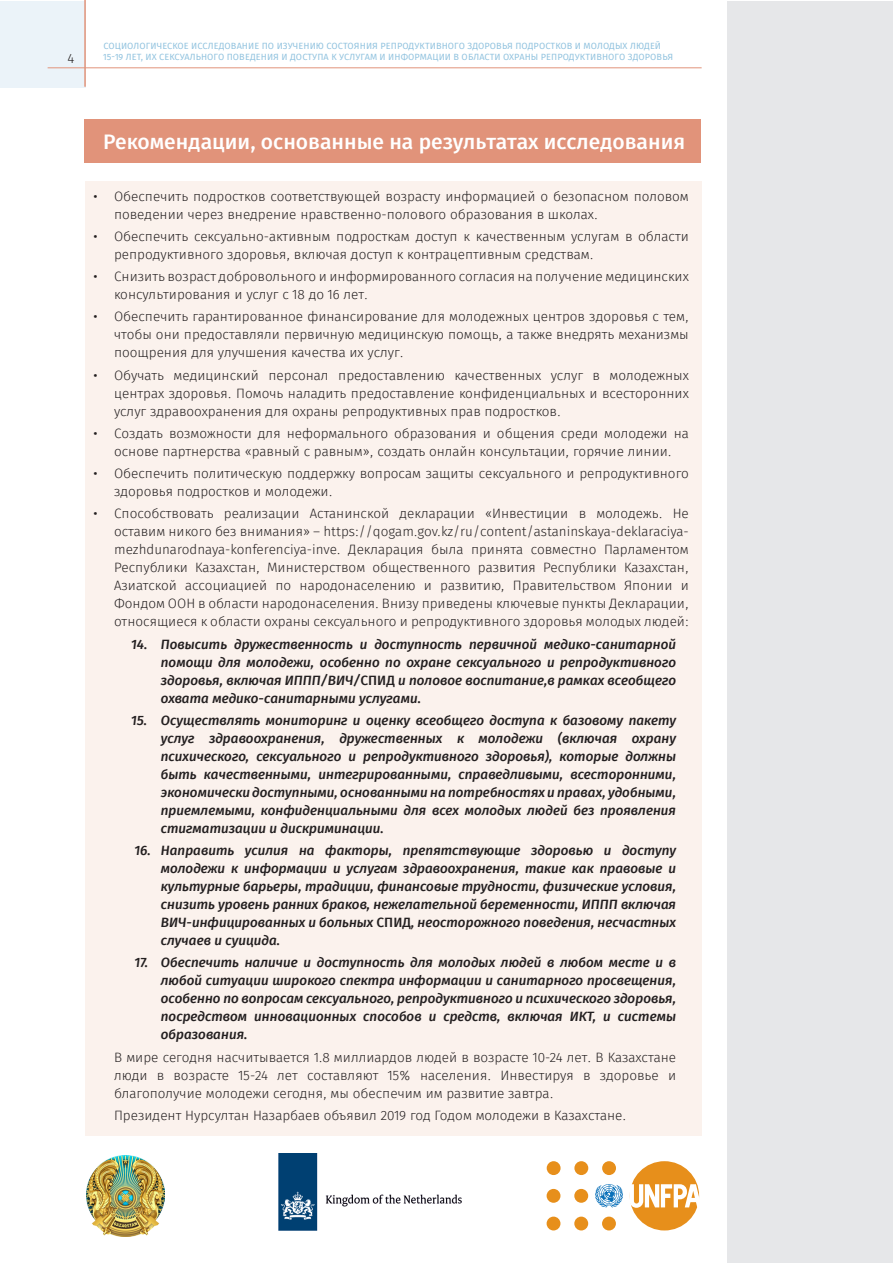
<style>
.page{position:relative;width:893px;height:1263px;background:#fff}
.page>*{position:absolute;margin:0;border:0;box-sizing:border-box;transform-origin:0 0}
.t1{font:500 21px "Fira Sans";color:#fff}
.t2{font:300 13.5px/18px "Fira Sans";color:#231f20}
.t3{font:italic 500 13.5px/18px "Fira Sans";color:#231f20;text-align:justify}
.t4{font:9px "Fira Sans";letter-spacing:.01em;color:#92c3df}
.s1{font-style:normal}
</style>
<div class="page">
<div style="left:1px;top:1px;width:85px;height:86px;background:#ebf3f9"></div>
<hr style="left:84px;top:0;width:2px;height:87px;background:#e1937a">
<hr style="left:48px;top:67px;width:654px;height:1px;background:#e1937a">
<div style="left:727px;top:2px;width:166px;height:1261px;background:#e6e7e9"></div>
<div style="left:85px;top:181px;width:617px;height:954px;background:#fbf2ed"></div>
<div style="left:547px;top:1161px;width:14px;height:14px;background:#e78f1b;border-radius:50%"></div>
<div style="left:574px;top:1161px;width:14px;height:14px;background:#e78f1b;border-radius:50%"></div>
<div style="left:602px;top:1161px;width:14px;height:14px;background:#e78f1b;border-radius:50%"></div>
<div style="left:547px;top:1189px;width:13px;height:14px;background:#e78f1b;border-radius:50%"></div>
<div style="left:574px;top:1189px;width:14px;height:14px;background:#e78f1b;border-radius:50%"></div>
<div style="left:547px;top:1216px;width:13px;height:14px;background:#e78f1b;border-radius:50%"></div>
<div style="left:574px;top:1216px;width:14px;height:14px;background:#e78f1b;border-radius:50%"></div>
<div style="left:602px;top:1216px;width:14px;height:14px;background:#e78f1b;border-radius:50%"></div>
<svg style="left:595px;top:1184px;width:28px;height:23px"></svg>
<div style="left:630px;top:1161px;width:69px;height:69px;background:#e78f1b;border-radius:50%"></div>
<svg style="left:630px;top:1184px;width:70px;height:24px"></svg>
<div style="left:84px;top:119px;width:617px;height:44px;background:#e1937a"></div>
<img style="left:278px;top:1153px;width:184px;height:78px">
<img style="left:86px;top:1155px;width:78px;height:81px">
<p class="t4" style="left:103px;top:40px;width:559px">СОЦИОЛОГИЧЕСКОЕ ИССЛЕДОВАНИЕ ПО ИЗУЧЕНИЮ СОСТОЯНИЯ РЕПРОДУКТИВНОГО ЗДОРОВЬЯ ПОДРОСТКОВ И МОЛОДЫХ ЛЮДЕЙ</p>
<p class="t2" style="left:68px;top:51px;width:8px">4</p>
<p class="t4" style="left:103px;top:51px;width:571px">15-19 ЛЕТ, ИХ СЕКСУАЛЬНОГО ПОВЕДЕНИЯ И ДОСТУПА К УСЛУГАМ И ИНФОРМАЦИИ В ОБЛАСТИ ОХРАНЫ РЕПРОДУКТИВНОГО ЗДОРОВЬЯ</p>
<p class="t1" style="left:103px;top:127px;width:584px">Рекомендации, основанные на результатах исследования</p>
<p class="t2" style="left:114px;top:188px;width:576px;text-indent:-21px">• Обеспечить подростков соответствующей возрасту информацией о безопасном половом поведении через внедрение нравственно-полового образования в школах.</p>
<p class="t2" style="left:114px;top:228px;width:576px;text-indent:-21px">• Обеспечить сексуально-активным подросткам доступ к качественным услугам в области репродуктивного здоровья, включая доступ к контрацептивным средствам.</p>
<p class="t2" style="left:114px;top:268px;width:576px;text-indent:-21px">• Снизить возраст добровольного и информированного согласия на получение медицинских консультирования и услуг с 18 до 16 лет.</p>
<p class="t2" style="left:114px;top:309px;width:576px;text-align:justify;text-indent:-21px">• Обеспечить гарантированное финансирование для молодежных центров здоровья с тем, чтобы они предоставляли первичную медицинскую помощь, а также внедрять механизмы поощрения для улучшения качества их услуг.</p>
<p class="t2" style="left:114px;top:367px;width:576px;text-align:justify;text-indent:-21px">• Обучать медицинский персонал предоставлению качественных услуг в молодежных центрах здоровья. Помочь наладить предоставление конфиденциальных и всесторонних услуг здравоохранения для охраны репродуктивных прав подростков.</p>
<p class="t2" style="left:93px;top:425px;width:598px;text-align:center">• Создать возможности для неформального образования и общения среди молодежи на основе партнерства «равный с равным», создать онлайн консультации, горячие линии.</p>
<p class="t2" style="left:114px;top:465px;width:576px;text-indent:-21px">• Обеспечить политическую поддержку вопросам защиты сексуального и репродуктивного здоровья подростков и молодежи.</p>
<p class="t2" style="left:114px;top:506px;width:576px;text-align:justify;text-indent:-21px">• Способствовать реализации Астанинской декларации «Инвестиции в молодежь. Не оставим никого без внимания» – https://qogam.gov.kz/ru/content/astaninskaya-deklaraciya&shy;mezhdunarodnaya-konferenciya-inve. Декларация была принята совместно Парламентом Республики Казахстан, Министерством общественного развития Республики Казахстан, Азиатской ассоциацией по народонаселению и развитию, Правительством Японии и Фондом ООН в области народонаселения. Внизу приведены ключевые пункты Декларации, относящиеся к области охраны сексуального и репродуктивного здоровья молодых людей:</p>
<p class="t3" style="left:161px;top:636px;width:517px;text-indent:-30px">14. Повысить дружественность и доступность первичной медико-санитарной помощи для молодежи, особенно по охране сексуального и репродуктивного здоровья, включая ИППП/ВИЧ/<span class="s1">СПИД</span> и половое воспитание,в рамках всеобщего охвата медико-санитарными услугами.</p>
<p class="t3" style="left:161px;top:712px;width:517px;text-indent:-30px">15. Осуществлять мониторинг и оценку всеобщего доступа к базовому пакету услуг здравоохранения, дружественных к молодежи (включая охрану психического, сексуального и репродуктивного здоровья), которые должны быть качественными, интегрированными, справедливыми, всесторонними, экономически доступными, основанными на потребностях и правах, удобными, приемлемыми, конфиденциальными для всех молодых людей без проявления стигматизации и дискриминации.</p>
<p class="t3" style="left:161px;top:842px;width:517px;text-indent:-26px">16. Направить усилия на факторы, препятствующие здоровью и доступу молодежи к информации и услугам здравоохранения, такие как правовые и культурные барьеры, традиции, финансовые трудности, физические условия, снизить уровень ранних браков, нежелательной беременности, ИППП включая ВИЧ-инфицированных и больных <span class="s1">СПИД</span>, неосторожного поведения, несчастных случаев и суицида.</p>
<p class="t3" style="left:161px;top:955px;width:517px;text-indent:-26px">17. Обеспечить наличие и доступность для молодых людей в любом месте и в любой ситуации широкого спектра информации и санитарного просвещения, особенно по вопросам сексуального, репродуктивного и психического здоровья, посредством инновационных способов и средств, включая ИКТ, и системы образования.</p>
<p class="t2" style="left:114px;top:1049px;width:564px;text-align:justify">В мире сегодня насчитывается 1.8 миллиардов людей в возрасте 10-24 лет. В Казахстане люди в возрасте 15-24 лет составляют 15% населения. Инвестируя в здоровье и благополучие молодежи сегодня, мы обеспечим им развитие завтра.</p>
<p class="t2" style="left:114px;top:1107px;width:514px">Президент Нурсултан Назарбаев объявил 2019 год Годом молодежи в Казахстане.</p>
</div>
